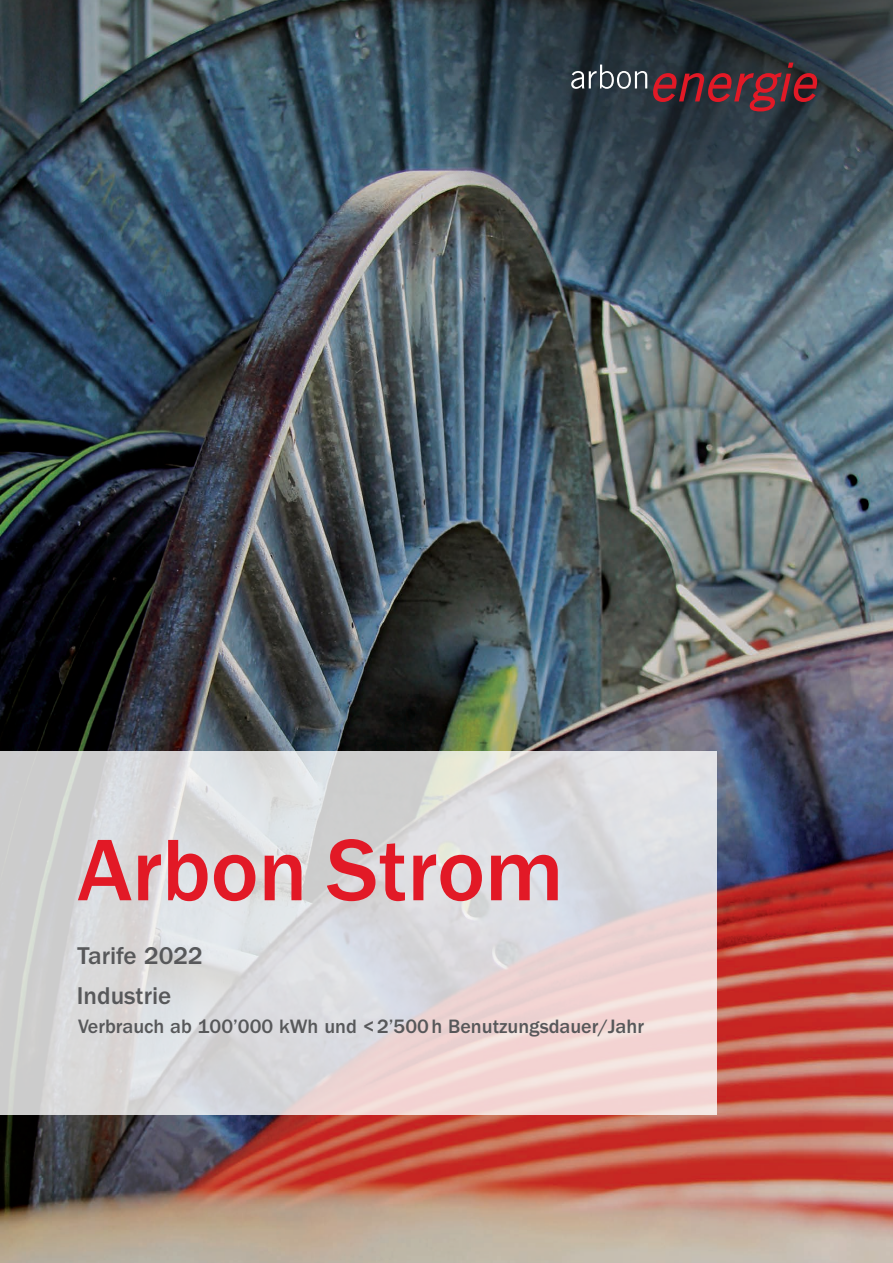
<style>
.page{position:relative;width:893px;height:1263px;background:#fff}
.page>*{position:absolute;margin:0;border:0;box-sizing:border-box;transform-origin:0 0}
.t1{font:500 90.45px "Franklin Gothic LT";color:#e21926}
.t2{font:500 25.2px/40.5px "Franklin Gothic LT";color:#57585a}
.t3{font:500 20.1px "Franklin Gothic LT";color:#57585a}
</style>
<div class="page">
<img style="left:0;top:0;width:893px;height:1263px">
<svg style="left:0;top:751px;width:716px;height:363px;background:#ddd8da"></svg>
<img style="left:271px;top:0;width:622px;height:310px">
<svg style="left:653px;top:63px;width:164px;height:48px;background:#562a33"></svg>
<svg style="left:571px;top:65px;width:76px;height:24px"></svg>
<h1 class="t1" style="left:78px;top:820px;width:488px">Arbon Strom</h1>
<p class="t2" style="left:77px;top:935px;width:128px">Tarife 2022<br>Industrie</p>
<p class="t3" style="left:78px;top:1015px;width:567px">Verbrauch ab 100’000 kWh und &lt;2’500h Benutzungsdauer/Jahr</p>
</div>
